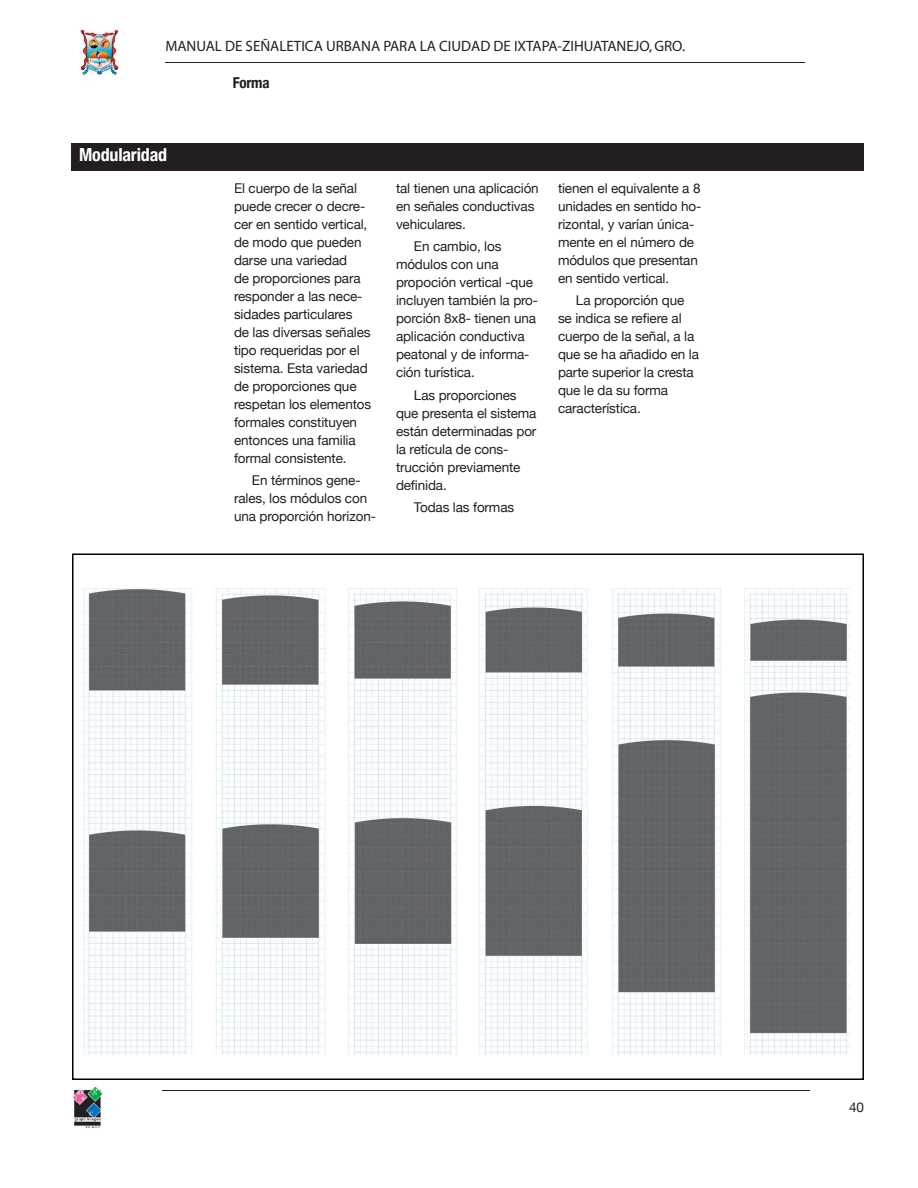
<style>
.page{position:relative;width:918px;height:1188px;background:#fff}
.page>*{position:absolute;margin:0;border:0;box-sizing:border-box;transform-origin:0 0}
.t1{font:700 condensed 18px "Helvetica Neue";letter-spacing:-.01em;color:#fff}
.t2{font:15px "Myriad";color:#231f20}
.t3{font:700 condensed 15px "Helvetica Neue";letter-spacing:-.01em;color:#231f20}
.t4{font:13.5px/18px "Helvetica Neue";letter-spacing:-.01em;color:#231f20}
</style>
<div class="page">
<hr style="left:162px;top:1091px;width:648px;height:1px;background:#231f20">
<hr style="left:165px;top:62px;width:640px;height:1px;background:#231f20">
<img style="left:80px;top:29px;width:39px;height:47px">
<img style="left:72px;top:1086px;width:30px;height:42px">
<div style="left:72px;top:143px;width:792px;height:27px;background:#231f20"></div>
<svg style="left:72px;top:554px;width:792px;height:526px"></svg>
<p class="t2" style="left:165px;top:39px;width:521px">MANUAL DE SEÑALETICA URBANA PARA LA CIUDAD DE IXTAPA-ZIHUATANEJO, GRO.</p>
<h1 class="t1" style="left:79px;top:144px;width:90px">Modularidad</h1>
<p class="t3" style="left:233px;top:74px;width:38px">Forma</p>
<p class="t4" style="left:234px;top:179px;width:139px">El cuerpo de la señal puede crecer o decre&shy;cer en sentido vertical, de modo que pueden darse una variedad<br>de proporciones para responder a las nece&shy;sidades particulares<br>de las diversas señales tipo requeridas por el sistema. Esta variedad de proporciones que respetan los elementos formales constituyen entonces una familia formal consistente.</p>
<p class="t4" style="left:234px;top:471px;width:144px;text-indent:18px">En términos gene&shy;rales, los módulos con una proporción horizon-</p>
<p class="t4" style="left:396px;top:179px;width:144px">tal tienen una aplicación en señales conductivas vehiculares.</p>
<p class="t4" style="left:396px;top:237px;width:144px;text-indent:18px">En cambio, los módulos con una propoción vertical -que incluyen también la pro&shy;porción 8x8- tienen una aplicación conductiva peatonal y de informa&shy;ción turística.</p>
<p class="t4" style="left:396px;top:386px;width:142px;text-indent:18px">Las proporciones que presenta el sistema están determinadas por la retícula de cons&shy;trucción previamente definida.</p>
<p class="t4" style="left:414px;top:498px;width:102px">Todas las formas</p>
<p class="t4" style="left:558px;top:179px;width:145px">tienen el equivalente a 8 unidades en sentido ho&shy;rizontal, y varían única&shy;mente en el número de módulos que presentan en sentido vertical.</p>
<p class="t4" style="left:558px;top:291px;width:143px;text-indent:18px">La proporción que se indica se refiere al cuerpo de la señal, a la que se ha añadido en la parte superior la cresta que le da su forma característica.</p>
<p class="t4" style="left:849px;top:1098px;width:16px">40</p>
</div>
